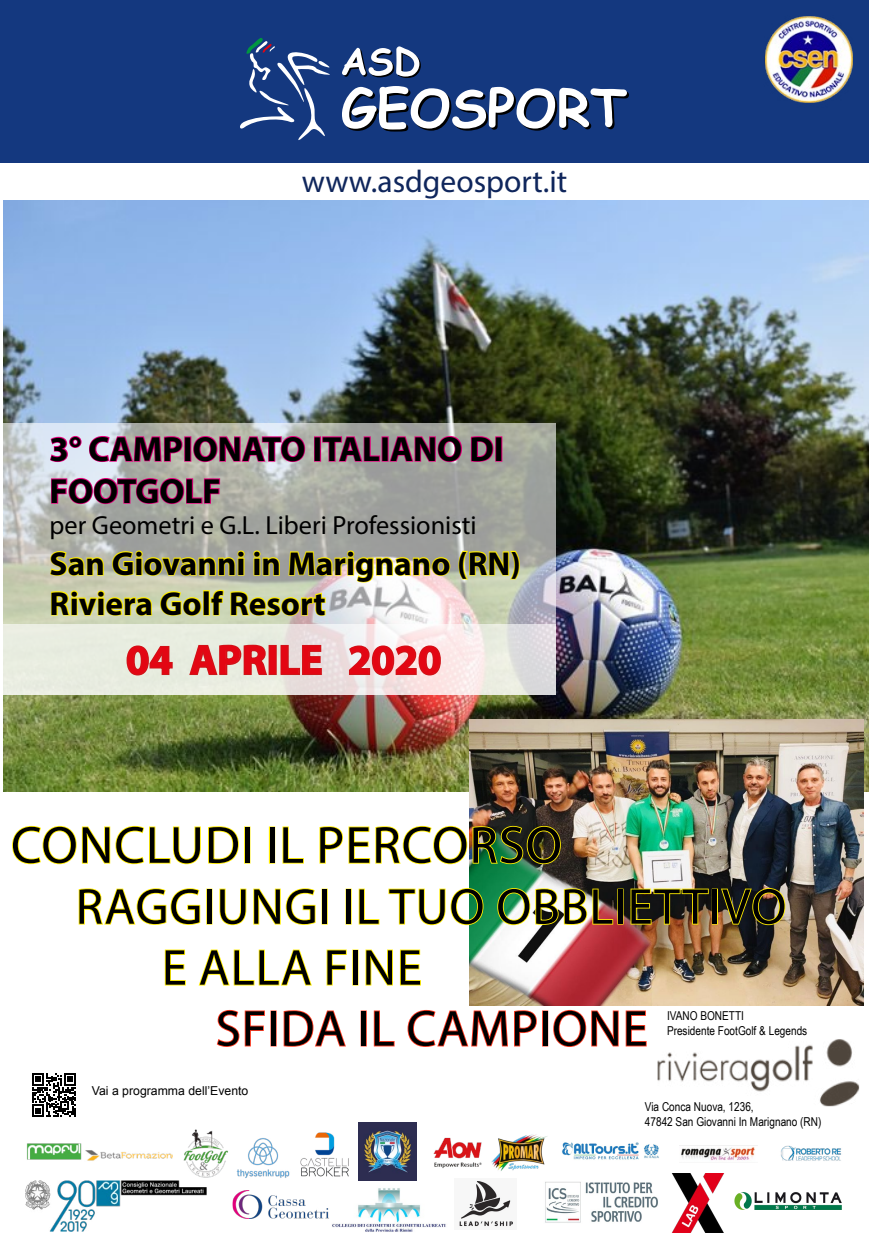
<style>
.page{position:relative;width:869px;height:1241px;background:#fff}
.page>*{position:absolute;margin:0;border:0;box-sizing:border-box;transform-origin:0 0}
.t1{font:52.5px "Myriad Pro";letter-spacing:.02em;color:#000}
.t2{font:50.75px "Myriad Pro";letter-spacing:.02em;color:#000}
.t3{font:700 42px "Myriad Pro";color:#e30613}
.t4{font:700 35px/42px "Myriad Pro";color:#000}
.t5{font:700 33.25px/39.9px "Myriad Pro";color:#000}
.t6{font:31.5px "Myriad Pro";color:#0f265c}
.t7{font:26.25px "Myriad Pro";color:#000}
.t8{font:12.25px/14.7px "Arial Narrow";color:#000}
.t9{font:12.25px "Arial";color:#000}
</style>
<div class="page">
<img style="left:4px;top:201px;width:864px;height:590px">
<img style="left:469px;top:719px;width:394px;height:286px">
<svg style="left:3px;top:423px;width:553px;height:201px;background:#b5b7b0"></svg>
<svg style="left:3px;top:624px;width:553px;height:70px;background:#ebe9e2"></svg>
<svg style="left:49px;top:435px;width:33px;height:28px"></svg>
<svg style="left:88px;top:435px;width:95px;height:28px;background:#ca83aa"></svg>
<div style="left:184px;top:436px;width:7px;height:25px;border:2px solid #e6007d"></div>
<svg style="left:192px;top:435px;width:114px;height:28px;background:#c881a3"></svg>
<div style="left:314px;top:436px;width:7px;height:25px;border:2px solid #e6007d"></div>
<svg style="left:321px;top:435px;width:60px;height:27px;background:#b87597"></svg>
<div style="left:381px;top:436px;width:7px;height:25px;border:2px solid #e6007d"></div>
<svg style="left:388px;top:435px;width:74px;height:28px;background:#ba7296"></svg>
<svg style="left:469px;top:435px;width:25px;height:28px"></svg>
<div style="left:495px;top:436px;width:7px;height:25px;border:2px solid #e6007d"></div>
<svg style="left:50px;top:477px;width:171px;height:28px;background:#c37fa2"></svg>
<svg style="left:49px;top:550px;width:56px;height:26px"></svg>
<svg style="left:111px;top:549px;width:134px;height:27px;background:#c1bc6d"></svg>
<svg style="left:252px;top:549px;width:28px;height:27px"></svg>
<svg style="left:287px;top:549px;width:164px;height:34px;background:#d2c98b"></svg>
<svg style="left:457px;top:549px;width:63px;height:32px;background:#ccc972"></svg>
<svg style="left:50px;top:589px;width:103px;height:27px;background:#dcda75"></svg>
<svg style="left:159px;top:590px;width:43px;height:26px"></svg>
<div style="left:203px;top:590px;width:7px;height:25px;border:2px solid #ffed00"></div>
<svg style="left:210px;top:589px;width:116px;height:27px;background:#dcda81"></svg>
<svg style="left:126px;top:644px;width:47px;height:32px;background:#dfafa7"></svg>
<svg style="left:188px;top:643px;width:80px;height:32px;background:#dfb1a9"></svg>
<div style="left:268px;top:645px;width:8px;height:30px;border:2px solid #cd171a"></div>
<svg style="left:279px;top:644px;width:43px;height:31px"></svg>
<svg style="left:347px;top:644px;width:94px;height:32px"></svg>
<div style="left:0;top:0;width:868px;height:162px;background:#14387f"></div>
<svg style="left:240px;top:38px;width:90px;height:102px"></svg>
<svg style="left:342px;top:46px;width:78px;height:32px"></svg>
<svg style="left:342px;top:86px;width:286px;height:45px"></svg>
<img style="left:764px;top:16px;width:87px;height:87px">
<img style="left:657px;top:1039px;width:203px;height:68px">
<svg style="left:32px;top:1073px;width:44px;height:43px"></svg>
<img style="left:433px;top:1137px;width:49px;height:31px">
<img style="left:780px;top:1145px;width:61px;height:16px">
<img style="left:491px;top:1134px;width:56px;height:37px">
<img style="left:679px;top:1145px;width:77px;height:16px">
<img style="left:85px;top:1150px;width:88px;height:11px">
<img style="left:183px;top:1129px;width:45px;height:49px">
<img style="left:27px;top:1143px;width:55px;height:17px">
<img style="left:236px;top:1138px;width:54px;height:40px">
<img style="left:358px;top:1122px;width:59px;height:58px">
<img style="left:232px;top:1190px;width:97px;height:28px">
<img style="left:734px;top:1192px;width:107px;height:18px">
<img style="left:671px;top:1173px;width:54px;height:58px">
<img style="left:562px;top:1142px;width:97px;height:18px">
<img style="left:300px;top:1132px;width:49px;height:45px">
<img style="left:545px;top:1182px;width:113px;height:41px">
<img style="left:26px;top:1180px;width:181px;height:50px">
<img style="left:332px;top:1188px;width:114px;height:43px">
<svg style="left:12px;top:825px;width:189px;height:40px"></svg>
<svg style="left:208px;top:826px;width:31px;height:38px"></svg>
<div style="left:244px;top:826px;width:6px;height:37px;border:2px solid #ffed00"></div>
<div style="left:269px;top:826px;width:6px;height:37px;border:2px solid #ffed00"></div>
<svg style="left:282px;top:826px;width:22px;height:38px"></svg>
<img style="left:319px;top:824px;width:242px;height:41px">
<svg style="left:78px;top:888px;width:123px;height:37px"></svg>
<div style="left:206px;top:888px;width:6px;height:36px;border:2px solid #ffed00"></div>
<svg style="left:219px;top:888px;width:97px;height:38px"></svg>
<div style="left:321px;top:888px;width:6px;height:36px;border:2px solid #ffed00"></div>
<div style="left:345px;top:888px;width:6px;height:36px;border:2px solid #ffed00"></div>
<svg style="left:358px;top:888px;width:22px;height:37px"></svg>
<svg style="left:388px;top:887px;width:96px;height:38px"></svg>
<img style="left:496px;top:887px;width:117px;height:38px">
<div style="left:617px;top:888px;width:6px;height:36px;border:2px solid #ffed00"></div>
<img style="left:629px;top:887px;width:80px;height:38px">
<div style="left:711px;top:888px;width:6px;height:36px;border:2px solid #ffed00"></div>
<img style="left:719px;top:887px;width:66px;height:38px">
<svg style="left:164px;top:949px;width:22px;height:37px"></svg>
<svg style="left:198px;top:949px;width:114px;height:37px"></svg>
<svg style="left:326px;top:949px;width:21px;height:37px"></svg>
<div style="left:352px;top:949px;width:6px;height:36px;border:2px solid #ffed00"></div>
<svg style="left:365px;top:949px;width:28px;height:37px"></svg>
<svg style="left:399px;top:949px;width:22px;height:37px"></svg>
<svg style="left:216px;top:1009px;width:49px;height:38px"></svg>
<div style="left:270px;top:1010px;width:6px;height:36px;border:2px solid #ff3d24"></div>
<svg style="left:283px;top:1010px;width:63px;height:37px"></svg>
<div style="left:360px;top:1010px;width:6px;height:36px;border:2px solid #ff3d24"></div>
<svg style="left:373px;top:1010px;width:22px;height:37px"></svg>
<svg style="left:407px;top:1009px;width:130px;height:38px"></svg>
<div style="left:542px;top:1010px;width:6px;height:36px;border:2px solid #ff3d24"></div>
<svg style="left:553px;top:1009px;width:94px;height:38px"></svg>
<img style="left:459px;top:1181px;width:54px;height:46px">
<h3 class="t6" style="left:302px;top:162px;width:267px">www.asdgeosport.it</h3>
<h3 class="t4" style="left:50px;top:427px;width:455px">3° CAMPIONATO ITALIANO DI<br>FOOTGOLF</h3>
<h3 class="t7" style="left:50px;top:509px;width:428px">per Geometri e G.L. Liberi Professionisti</h3>
<h3 class="t5" style="left:50px;top:542px;width:472px">San Giovanni in Marignano (RN)<br>Riviera Golf Resort</h3>
<h3 class="t3" style="left:126px;top:632px;width:317px">04 APRILE 2020</h3>
<h1 class="t1" style="left:11px;top:812px;width:552px">CONCLUDI IL PERCORSO</h1>
<h2 class="t2" style="left:76px;top:875px;width:711px">RAGGIUNGI IL TUO OBBLIETTIVO</h2>
<h2 class="t2" style="left:162px;top:936px;width:261px">E ALLA FINE</h2>
<h2 class="t2" style="left:215px;top:997px;width:433px">SFIDA IL CAMPIONE</h2>
<p class="t8" style="left:666px;top:1007px;width:142px">IVANO BONETTI<br>Presidente FootGolf &amp; Legends</p>
<p class="t9" style="left:92px;top:1082px;width:158px">Vai a programma dell’Evento</p>
<p class="t8" style="left:644px;top:1098px;width:178px">Via Conca Nuova, 1236,<br>47842 San Giovanni In Marignano (RN)</p>
</div>
